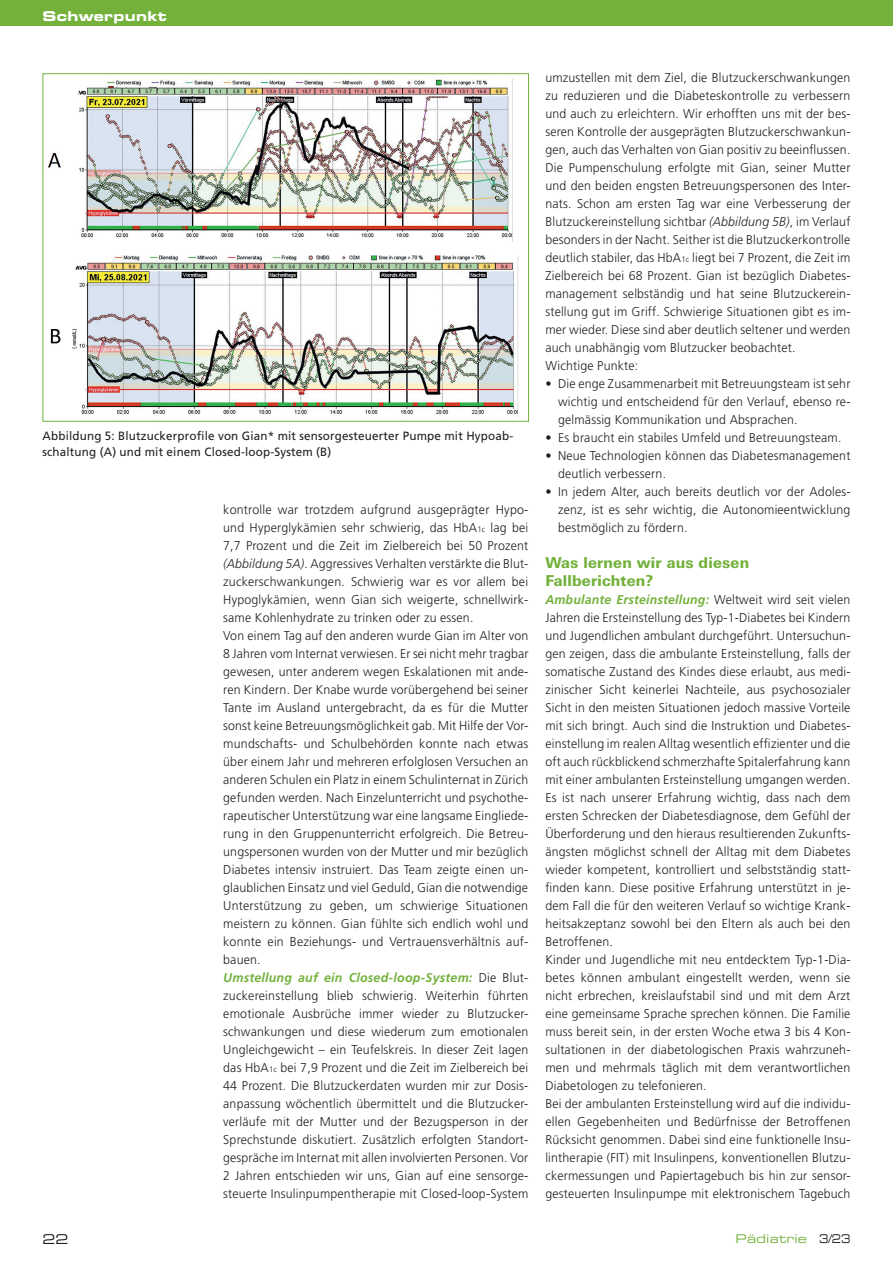
<style>
.page{position:relative;width:893px;height:1263px;background:#fff}
.page>*{position:absolute;margin:0;border:0;box-sizing:border-box;transform-origin:0 0}
.t1{font:800 15px/18px "Linotype Univers Basic";letter-spacing:.015em;color:#73b13b}
.t2{font:13.5px "Eurostile Bold Extended Two";letter-spacing:.02em;color:#fff}
.t3{font:13.5px "Eurostile Extended Two";color:#231f20}
.t4{font:300 12.75px/18px "Frutiger";letter-spacing:.015em;color:#231f20}
.t5{font:12px/16.5px "Frutiger";letter-spacing:.015em;color:#231f20}
.t6{font:12px "Eurostile Extended Two";letter-spacing:.02em;color:#73b13b}
.s1{font-size:8.1px}
.s2{font-style:italic}
.s3{font-weight:700;font-style:italic;color:#73b13b}
.s4{color:#231f20}
</style>
<div class="page">
<div style="left:0;top:0;width:893px;height:26px;background:#73b13b"></div>
<img style="left:48px;top:79px;width:471px;height:338px">
<p class="t2" style="left:43px;top:7px;width:126px">Schwerpunkt</p>
<p class="t5" style="left:43px;top:427px;width:472px">Abbildung 5: Blutzuckerprofile von Gian* mit sensorgesteuerter Pumpe mit Hypoab&shy;schaltung (A) und mit einem Closed-loop-System (B)</p>
<p class="t4" style="left:223px;top:500px;width:307px">kontrolle war trotzdem aufgrund ausgeprägter Hypo&shy;und Hyperglykämien sehr schwierig, das HbA<span class="s1">1c</span> lag bei 7,7 Prozent und die Zeit im Zielbereich bei 50 Prozent <span class="s2">(Abbildung 5A)</span>. Aggressives Verhalten verstärkte die Blut&shy;zuckerschwankungen. Schwierig war es vor allem bei Hypoglykämien, wenn Gian sich weigerte, schnellwirk&shy;same Kohlenhydrate zu trinken oder zu essen.<br>Von einem Tag auf den anderen wurde Gian im Alter von 8 Jahren vom Internat verwiesen. Er sei nicht mehr tragbar gewesen, unter anderem wegen Eskalationen mit ande&shy;ren Kindern. Der Knabe wurde vorübergehend bei seiner Tante im Ausland untergebracht, da es für die Mutter sonst keine Betreuungsmöglichkeit gab. Mit Hilfe der Vor&shy;mundschafts- und Schulbehörden konnte nach etwas über einem Jahr und mehreren erfolglosen Versuchen an anderen Schulen ein Platz in einem Schulinternat in Zürich gefunden werden. Nach Einzelunterricht und psychothe&shy;rapeutischer Unterstützung war eine langsame Eingliede&shy;rung in den Gruppenunterricht erfolgreich. Die Betreu&shy;ungspersonen wurden von der Mutter und mir bezüglich Diabetes intensiv instruiert. Das Team zeigte einen un&shy;glaublichen Einsatz und viel Geduld, Gian die notwendige Unterstützung zu geben, um schwierige Situationen meistern zu können. Gian fühlte sich endlich wohl und konnte ein Beziehungs- und Vertrauensverhältnis auf&shy;bauen.<br><span class="s3">Umstellung auf ein Closed-loop-System:</span> Die Blut&shy;zuckereinstellung blieb schwierig. Weiterhin führten emotionale Ausbrüche immer wieder zu Blutzucker&shy;schwankungen und diese wiederum zum emotionalen Ungleichgewicht – ein Teufelskreis. In dieser Zeit lagen das HbA<span class="s1">1c</span> bei 7,9 Prozent und die Zeit im Zielbereich bei 44 Prozent. Die Blutzuckerdaten wurden mir zur Dosis&shy;anpassung wöchentlich übermittelt und die Blutzucker&shy;verläufe mit der Mutter und der Bezugsperson in der Sprechstunde diskutiert. Zusätzlich erfolgten Standort&shy;gespräche im Internat mit allen involvierten Personen. Vor 2 Jahren entschieden wir uns, Gian auf eine sensorge&shy;steuerte Insulinpumpentherapie mit Closed-loop-System</p>
<p class="t4" style="left:545px;top:68px;width:307px">umzustellen mit dem Ziel, die Blutzuckerschwankungen zu reduzieren und die Diabeteskontrolle zu verbessern und auch zu erleichtern. Wir erhofften uns mit der bes&shy;seren Kontrolle der ausgeprägten Blutzuckerschwankun&shy;gen, auch das Verhalten von Gian positiv zu beeinflussen.<br>Die Pumpenschulung erfolgte mit Gian, seiner Mutter und den beiden engsten Betreuungspersonen des Inter&shy;nats. Schon am ersten Tag war eine Verbesserung der Blutzuckereinstellung sichtbar <span class="s2">(Abbildung 5B)</span>, im Verlauf besonders in der Nacht. Seither ist die Blutzuckerkontrolle deutlich stabiler, das HbA<span class="s1">1c</span> liegt bei 7 Prozent, die Zeit im Zielbereich bei 68 Prozent. Gian ist bezüglich Diabetes&shy;management selbständig und hat seine Blutzuckerein&shy;stellung gut im Griff. Schwierige Situationen gibt es im&shy;mer wieder. Diese sind aber deutlich seltener und werden auch unabhängig vom Blutzucker beobachtet.<br>Wichtige Punkte:</p>
<p class="t4" style="left:558px;top:374px;width:294px;text-align:justify;text-indent:-13px">• Die enge Zusammenarbeit mit Betreuungsteam ist sehr wichtig und entscheidend für den Verlauf, ebenso re&shy;gelmässig Kommunikation und Absprachen.</p>
<p class="t4" style="left:545px;top:428px;width:298px">• Es braucht ein stabiles Umfeld und Betreuungsteam.</p>
<p class="t4" style="left:558px;top:446px;width:294px;text-indent:-13px">• Neue Technologien können das Diabetesmanagement deutlich verbessern.</p>
<p class="t4" style="left:558px;top:482px;width:294px;text-align:justify;text-indent:-13px">• In jedem Alter, auch bereits deutlich vor der Adoles&shy;zenz, ist es sehr wichtig, die Autonomieentwicklung bestmöglich zu fördern.</p>
<p class="t1" style="left:545px;top:553px;width:205px">Was lernen wir aus diesen<br>Fallberichten?</p>
<p class="t4" style="left:545px;top:590px;width:307px"><span class="s3">Ambulante Ersteinstellung:</span> Weltweit wird seit vielen Jahren die Ersteinstellung des Typ-1-Diabetes bei Kindern und Jugendlichen ambulant durchgeführt. Untersuchun&shy;gen zeigen, dass die ambulante Ersteinstellung, falls der somatische Zustand des Kindes diese erlaubt, aus medi&shy;zinischer Sicht keinerlei Nachteile, aus psychosozialer Sicht in den meisten Situationen jedoch massive Vorteile mit sich bringt. Auch sind die Instruktion und Diabetes&shy;einstellung im realen Alltag wesentlich effizienter und die oft auch rückblickend schmerzhafte Spitalerfahrung kann mit einer ambulanten Ersteinstellung umgangen werden.<br>Es ist nach unserer Erfahrung wichtig, dass nach dem ersten Schrecken der Diabetesdiagnose, dem Gefühl der Überforderung und den hieraus resultierenden Zukunfts&shy;ängsten möglichst schnell der Alltag mit dem Diabetes wieder kompetent, kontrolliert und selbstständig statt&shy;finden kann. Diese positive Erfahrung unterstützt in je&shy;dem Fall die für den weiteren Verlauf so wichtige Krank&shy;heitsakzeptanz sowohl bei den Eltern als auch bei den Betroffenen.<br>Kinder und Jugendliche mit neu entdecktem Typ-1-Dia&shy;betes können ambulant eingestellt werden, wenn sie nicht erbrechen, kreislaufstabil sind und mit dem Arzt eine gemeinsame Sprache sprechen können. Die Familie muss bereit sein, in der ersten Woche etwa 3 bis 4 Kon&shy;sultationen in der diabetologischen Praxis wahrzuneh&shy;men und mehrmals täglich mit dem verantwortlichen Diabetologen zu telefonieren.<br>Bei der ambulanten Ersteinstellung wird auf die individu&shy;ellen Gegebenheiten und Bedürfnisse der Betroffenen Rücksicht genommen. Dabei sind eine funktionelle Insu&shy;lintherapie (FIT) mit Insulinpens, konventionellen Blutzu&shy;ckermessungen und Papiertagebuch bis hin zur sensor&shy;gesteuerten Insulinpumpe mit elektronischem Tagebuch</p>
<p class="t3" style="left:43px;top:1230px;width:28px">22</p>
<p class="t6" style="left:736px;top:1230px;width:116px">Pädiatrie <span class="s4">3/23</span></p>
</div>
